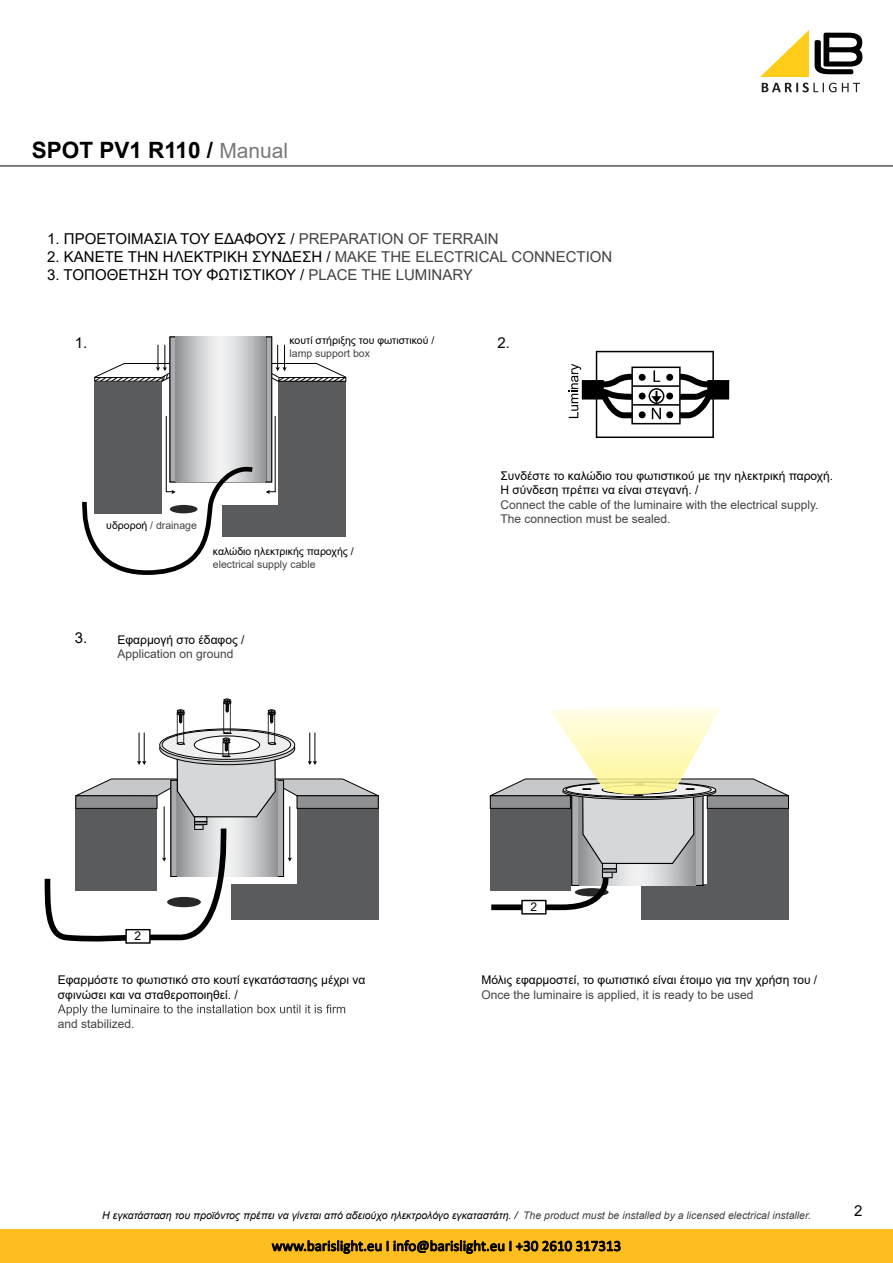
<style>
.page{position:relative;width:893px;height:1263px;background:#fff}
.page>*{position:absolute;margin:0;border:0;box-sizing:border-box;transform-origin:0 0}
.t1{font:700 22.5px "Arial";color:#000}
.t2{font:15px "Arial";color:#000}
.t3{font:15px "Calibri";color:#000}
.t4{font:12px/14.4px "Arial";color:#000}
.t5{font:12px/14.4px "Arial";color:#434345}
.t6{font:italic 10.5px "Arial";color:#000}
.t7{font:10.5px "Arial";color:#000}
.t8{font:10.5px "Arial";color:#434345}
.s1{font-weight:400;font-size:21px;color:#787a7a}
.s2{color:#434345}
.s3{color:#000}
</style>
<div class="page">
<svg style="left:762px;top:83px;width:74px;height:9px"></svg>
<svg style="left:842px;top:83px;width:18px;height:9px"></svg>
<svg style="left:815px;top:33px;width:47px;height:41px"></svg>
<svg style="left:760px;top:30px;width:49px;height:47px"></svg>
<div style="left:0;top:1229px;width:893px;height:34px;background:#febe1f"></div>
<svg style="left:272px;top:1240px;width:109px;height:13px"></svg>
<svg style="left:394px;top:1240px;width:110px;height:13px"></svg>
<svg style="left:510px;top:1241px;width:110px;height:10px"></svg>
<hr style="left:0;top:166px;width:893px;height:1px;background:#000">
<svg style="left:58px;top:1004px;width:287px;height:12px"></svg>
<div style="left:490px;top:796px;width:81px;height:95px;background:#5a5b5d"></div>
<div style="left:707px;top:796px;width:82px;height:95px;background:#5a5b5d"></div>
<div style="left:641px;top:884px;width:148px;height:36px;background:#5a5b5d"></div>
<div style="left:572px;top:789px;width:7px;height:96px;background:#abadb0"></div>
<div style="left:695px;top:789px;width:8px;height:96px;background:#abadb0"></div>
<div style="left:95px;top:382px;width:67px;height:131px;background:#5a5b5d"></div>
<div style="left:278px;top:382px;width:67px;height:155px;background:#5a5b5d"></div>
<div style="left:222px;top:505px;width:102px;height:32px;background:#5a5b5d"></div>
<div style="left:170px;top:337px;width:6px;height:145px;background:#abadb0"></div>
<div style="left:266px;top:337px;width:6px;height:145px;background:#abadb0"></div>
<div style="left:266px;top:337px;width:6px;height:145px;border:1px solid #000"></div>
<svg style="left:176px;top:337px;width:90px;height:145px;background:#c3c4c6"></svg>
<svg style="left:94px;top:345px;width:253px;height:37px"></svg>
<svg style="left:82px;top:415px;width:176px;height:160px"></svg>
<svg style="left:579px;top:864px;width:116px;height:21px;background:#cccdcf"></svg>
<svg style="left:266px;top:415px;width:10px;height:79px"></svg>
<svg style="left:491px;top:870px;width:120px;height:41px"></svg>
<svg style="left:44px;top:698px;width:335px;height:244px"></svg>
<div style="left:126px;top:930px;width:24px;height:13px;background:#fff"></div>
<div style="left:125px;top:929px;width:26px;height:15px;border:1px solid #000"></div>
<div style="left:522px;top:900px;width:24px;height:14px;background:#fff"></div>
<div style="left:521px;top:900px;width:26px;height:14px;border:1px solid #000"></div>
<div style="left:602px;top:863px;width:14px;height:6px;background:#d5d7d8"></div>
<div style="left:602px;top:863px;width:15px;height:6px;border:1px solid #000"></div>
<div style="left:602px;top:872px;width:10px;height:6px;background:#d5d7d8"></div>
<div style="left:602px;top:872px;width:10px;height:6px;border:1px solid #000"></div>
<svg style="left:489px;top:707px;width:300px;height:157px"></svg>
<svg style="left:569px;top:351px;width:160px;height:87px"></svg>
<h1 class="t1" style="left:32px;top:134px;width:258px">SPOT PV1 R110 / <span class="s1">Manual</span></h1>
<p class="t2" style="left:47px;top:228px;width:453px">1. ΠΡΟΕΤΟΙΜΑΣΙΑ ΤΟΥ ΕΔΑΦΟΥΣ / <span class="s2">PREPARATION OF TERRAIN</span></p>
<p class="t2" style="left:47px;top:246px;width:567px">2. ΚΑΝΕΤΕ ΤΗΝ ΗΛΕΚΤΡΙΚΗ ΣΥΝΔΕΣΗ / <span class="s2">MAKE THE ELECTRICAL CONNECTION</span></p>
<p class="t2" style="left:47px;top:264px;width:427px">3. ΤΟΠΟΘΕΤΗΣΗ ΤΟΥ ΦΩΤΙΣΤΙΚΟΥ / <span class="s2">PLACE THE LUMINARY</span></p>
<p class="t2" style="left:75px;top:332px;width:14px">1.</p>
<p class="t7" style="left:289px;top:334px;width:146px">κουτί στήριξης του φωτιστικού /</p>
<p class="t8" style="left:289px;top:346px;width:82px">lamp support box</p>
<p class="t8" style="left:106px;top:518px;width:92px"><span class="s3">υδροροή</span> / drainage</p>
<p class="t7" style="left:213px;top:544px;width:142px">καλώδιο ηλεκτρικής παροχής /</p>
<p class="t8" style="left:213px;top:557px;width:104px">electrical supply cable</p>
<p class="t2" style="left:75px;top:627px;width:14px">3.</p>
<p class="t4" style="left:117px;top:632px;width:129px">Εφαρμογή στο έδαφος /</p>
<p class="t5" style="left:117px;top:647px;width:118px">Application on ground</p>
<p class="t2" style="left:497px;top:332px;width:14px">2.</p>
<p class="t4" style="left:500px;top:469px;width:334px">Συνδέστε το καλώδιο του φωτιστικού με την ηλεκτρική παροχή.<br>H σύνδεση πρέπει να είναι στεγανή. /</p>
<p class="t5" style="left:500px;top:497px;width:319px">Connect the cable of the luminaire with the electrical supply.<br>The connection must be sealed.</p>
<p class="t4" style="left:135px;top:928px;width:8px">2</p>
<p class="t4" style="left:58px;top:973px;width:309px">Εφαρμόστε το φωτιστικό στο κουτί εγκατάστασης μέχρι να σφινώσει και να σταθεροποιηθεί. /</p>
<p class="t5" style="left:58px;top:1016px;width:78px">and stabilized.</p>
<p class="t4" style="left:531px;top:899px;width:8px">2</p>
<p class="t4" style="left:481px;top:973px;width:337px">Μόλις εφαρμοστεί, το φωτιστικό είναι έτοιμο για την χρήση του /</p>
<p class="t5" style="left:481px;top:987px;width:274px">Οnce the luminaire is applied, it is ready to be used</p>
<p class="t6" style="left:102px;top:1208px;width:710px">H εγκατάσταση του προϊόντος πρέπει να γίνεται από αδειούχο ηλεκτρολόγο εγκαταστάτη. / <span class="s2">The product must be installed by a licensed electrical installer.</span></p>
<p class="t3" style="left:272px;top:1235px;width:351px">www.barislight.eu I info@barislight.eu Ι +30 2610 317313</p>
<p class="t2" style="left:854px;top:1200px;width:10px">2</p>
</div>
